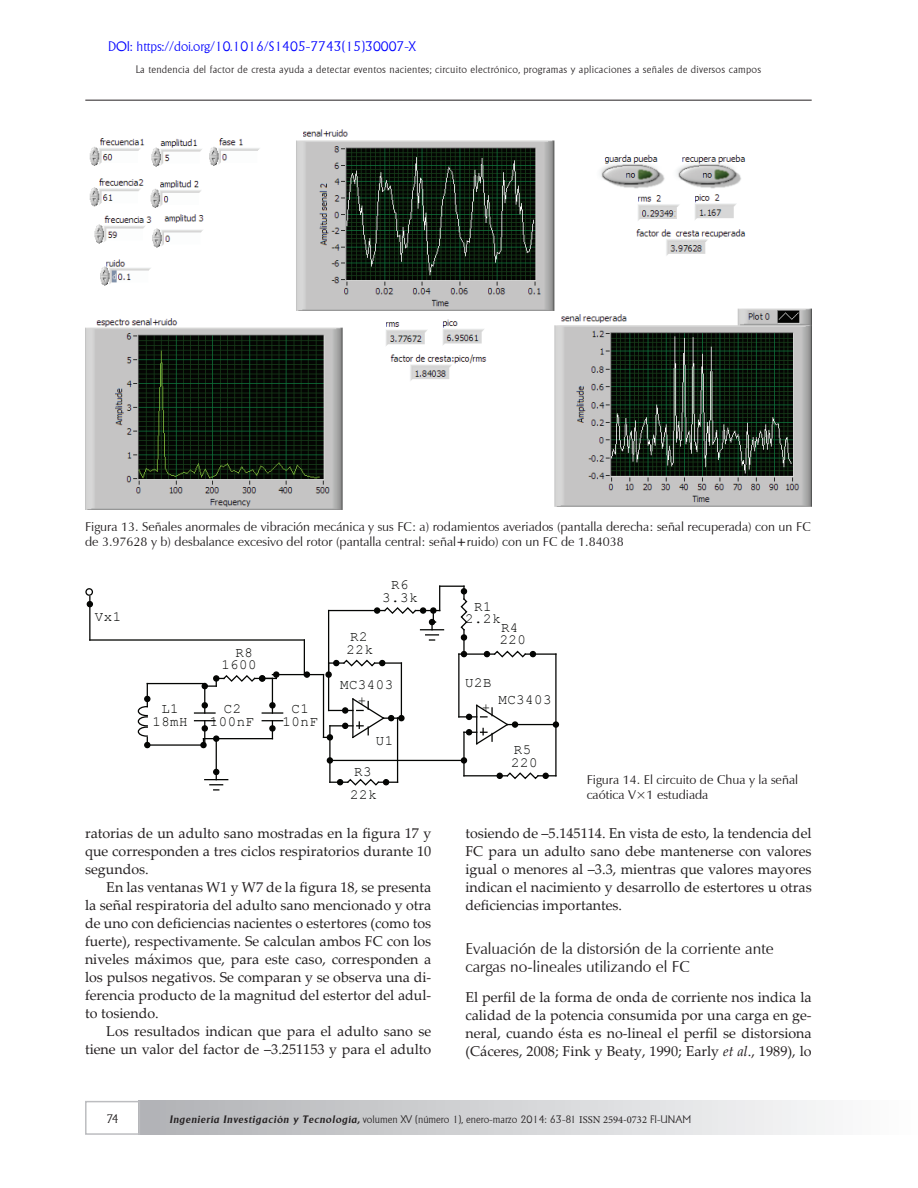
<style>
.page{position:relative;width:918px;height:1188px;background:#fff}
.page>*{position:absolute;margin:0;border:0;box-sizing:border-box;transform-origin:0 0}
.t1{font:15.75px/18px "Zapf Humanist 601 BT";color:#231f20}
.t2{font:14.25px/18px "Palatino Linotype";color:#231f20;text-align:justify}
.t3{font:14.1px/12.8px "Courier New";letter-spacing:.035em;color:#040503;text-align:center}
.t4{font:300 13.5px "Adelon";color:#00f}
.t5{font:12.75px/15px "Zapf Humanist 601 BT";color:#231f20}
.t6{font:300 12px "Adelon";color:#231f20}
.t7{font:300 10.5px "Adelon";letter-spacing:.025em;color:#231f20}
.t8{font:300 10.5px "Adelon";color:#231f20}
.s1{font-weight:700}
.s2{font-style:italic}
.s3{font-weight:600;font-style:italic}
.s4{font-family:"Minion Pro";font-weight:400}
</style>
<div class="page">
<div style="left:138px;top:1101px;width:780px;height:34px;background:linear-gradient(to right,#b0b1b5,#fdfefe)"></div>
<hr style="left:85px;top:100px;width:727px;height:1px;background:#231f20">
<div style="left:85px;top:1101px;width:55px;height:34px;border:2px solid #bcbdc0"></div>
<img style="left:85px;top:129px;width:727px;height:380px">
<hr style="left:89px;top:604px;width:1px;height:36px;background:#040503">
<hr style="left:90px;top:639px;width:214px;height:2px;background:#040503">
<hr style="left:304px;top:640px;width:1px;height:35px;background:#040503">
<div style="left:304px;top:671px;width:6px;height:7px;border:1px solid #040503;border-radius:50%"></div>
<div style="left:273px;top:671px;width:6px;height:7px;border:1px solid #040503;border-radius:50%"></div>
<div style="left:325px;top:671px;width:7px;height:7px;border:1px solid #040503;border-radius:50%"></div>
<hr style="left:272px;top:674px;width:52px;height:1px;background:#040503">
<hr style="left:323px;top:675px;width:1px;height:62px;background:#040503">
<div style="left:327px;top:734px;width:6px;height:7px;border:1px solid #040503;border-radius:50%"></div>
<hr style="left:330px;top:760px;width:134px;height:1px;background:#040503">
<div style="left:327px;top:757px;width:6px;height:7px;border:1px solid #040503;border-radius:50%"></div>
<div style="left:461px;top:757px;width:6px;height:7px;border:1px solid #040503;border-radius:50%"></div>
<hr style="left:329px;top:726px;width:2px;height:56px;background:#040503">
<hr style="left:328px;top:663px;width:1px;height:47px;background:#040503">
<hr style="left:397px;top:718px;width:1px;height:64px;background:#040503">
<div style="left:398px;top:715px;width:7px;height:6px;border:1px solid #040503;border-radius:50%"></div>
<hr style="left:401px;top:663px;width:1px;height:55px;background:#040503">
<hr style="left:147px;top:683px;width:58px;height:1px;background:#040503">
<div style="left:144px;top:696px;width:7px;height:6px;border:1px solid #040503;border-radius:50%"></div>
<hr style="left:216px;top:739px;width:1px;height:33px;background:#040503">
<hr style="left:203px;top:738px;width:69px;height:1px;background:#040503">
<hr style="left:147px;top:744px;width:58px;height:2px;background:#040503">
<div style="left:144px;top:742px;width:7px;height:6px;border:1px solid #040503;border-radius:50%"></div>
<hr style="left:463px;top:732px;width:2px;height:44px;background:#040503">
<hr style="left:464px;top:775px;width:36px;height:1px;background:#040503">
<hr style="left:459px;top:653px;width:28px;height:2px;background:#040503">
<hr style="left:458px;top:654px;width:2px;height:63px;background:#040503">
<hr style="left:515px;top:724px;width:41px;height:1px;background:#040503">
<div style="left:553px;top:721px;width:6px;height:7px;border:1px solid #040503;border-radius:50%"></div>
<hr style="left:533px;top:653px;width:23px;height:2px;background:#040503">
<hr style="left:555px;top:654px;width:2px;height:122px;background:#040503">
<svg style="left:86px;top:589px;width:7px;height:18px"></svg>
<div style="left:85px;top:588px;width:8px;height:8px;border:1px solid #040503;border-radius:50%"></div>
<svg style="left:459px;top:704px;width:59px;height:42px"></svg>
<hr style="left:262px;top:712px;width:21px;height:2px;background:#040503">
<svg style="left:262px;top:720px;width:21px;height:19px"></svg>
<hr style="left:195px;top:712px;width:20px;height:2px;background:#040503">
<svg style="left:195px;top:720px;width:24px;height:28px"></svg>
<svg style="left:137px;top:684px;width:13px;height:64px"></svg>
<svg style="left:205px;top:769px;width:23px;height:22px"></svg>
<svg style="left:324px;top:697px;width:80px;height:43px"></svg>
<svg style="left:484px;top:650px;width:52px;height:8px"></svg>
<svg style="left:497px;top:771px;width:59px;height:9px"></svg>
<svg style="left:330px;top:778px;width:68px;height:8px"></svg>
<svg style="left:326px;top:586px;width:142px;height:91px"></svg>
<svg style="left:202px;top:672px;width:77px;height:41px"></svg>
<p class="t4" style="left:108px;top:38px;width:310px">DOI: https://doi.org/10.1016/S1405-7743(15)30007-X</p>
<p class="t7" style="left:136px;top:63px;width:627px">La tendencia del factor de cresta ayuda a detectar eventos nacientes; circuito electrónico, programas y aplicaciones a señales de diversos campos</p>
<p class="t5" style="left:85px;top:519px;width:727px">Figura 13. Señales anormales de vibración mecánica y sus FC: a) rodamientos averiados (pantalla derecha: señal recuperada) con un FC de 3.97628 y b) desbalance excesivo del rotor (pantalla central: señal<span class="s1">+</span>ruido) con un FC de 1.84038</p>
<p class="t3" style="left:95px;top:610px;width:28px">Vx1</p>
<p class="t3" style="left:152px;top:702px;width:37px">L1<br>18mH</p>
<p class="t3" style="left:382px;top:578px;width:37px">R6<br>3.3k</p>
<p class="t3" style="left:350px;top:630px;width:19px">R2</p>
<p class="t3" style="left:235px;top:645px;width:19px">R8</p>
<p class="t3" style="left:346px;top:643px;width:28px">22k</p>
<p class="t3" style="left:221px;top:658px;width:37px">1600</p>
<p class="t3" style="left:210px;top:702px;width:46px">C2<br>100nF</p>
<p class="t3" style="left:283px;top:702px;width:37px">C1<br>10nF</p>
<p class="t3" style="left:340px;top:677px;width:55px">MC3403</p>
<p class="t3" style="left:358px;top:694px;width:10px">+</p>
<p class="t3" style="left:376px;top:734px;width:19px">U1</p>
<p class="t3" style="left:350px;top:759px;width:28px;line-height:23.1px;text-align:left">R3<br>22k</p>
<p class="t2" style="left:85px;top:824px;width:348px">ratorias de un adulto sano mostradas en la figura 17 y que corresponden a tres ciclos respiratorios durante 10 segundos.</p>
<p class="t2" style="left:85px;top:878px;width:348px;text-indent:21px">En las ventanas W1 y W7 de la figura 18, se presenta la señal respiratoria del adulto sano mencionado y otra de uno con deficiencias nacientes o estertores (como tos fuerte), respectivamente. Se calculan ambos FC con los niveles máximos que, para este caso, corresponden a los pulsos negativos. Se comparan y se observa una di&shy;ferencia producto de la magnitud del estertor del adul&shy;to tosiendo.</p>
<p class="t2" style="left:85px;top:1022px;width:348px;text-align:right">Los resultados indican que para el adulto sano se tiene un valor del factor de –3.251153 y para el adulto</p>
<p class="t3" style="left:465px;top:599px;width:37px">R1<br>2.2k</p>
<p class="t3" style="left:500px;top:622px;width:28px;line-height:11.6px;text-align:left">R4<br>220</p>
<p class="t3" style="left:465px;top:676px;width:28px">U2B</p>
<p class="t3" style="left:482px;top:701px;width:10px">+</p>
<p class="t3" style="left:498px;top:693px;width:55px">MC3403</p>
<p class="t3" style="left:511px;top:743px;width:28px;text-align:left">R5<br>220</p>
<p class="t5" style="left:587px;top:772px;width:213px">Figura 14. El circuito de Chua y la señal caótica V×1 estudiada</p>
<p class="t2" style="left:465px;top:824px;width:348px">tosiendo de –5.145114. En vista de esto, la tendencia del FC para un adulto sano debe mantenerse con valores igual o menores al –3.3, mientras que valores mayores indican el nacimiento y desarrollo de estertores u otras deficiencias importantes.</p>
<p class="t1" style="left:465px;top:939px;width:310px">Evaluación de la distorsión de la corriente ante cargas no-lineales utilizando el FC</p>
<p class="t2" style="left:465px;top:987px;width:348px">El perfil de la forma de onda de corriente nos indica la calidad de la potencia consumida por una carga en ge&shy;neral, cuando ésta es no-lineal el perfil se distorsiona (Cáceres, 2008; Fink y Beaty, 1990; Early <span class="s2">et al</span>., 1989), lo</p>
<p class="t6" style="left:106px;top:1112px;width:14px">74</p>
<p class="t8" style="left:169px;top:1113px;width:523px"><span class="s3">Ingeniería Investigación y Tecnología,</span> volumen XV (número 1), enero-marzo 2014: 63-81 <span class="s4">ISSN 2594-0732</span> FI-UNAM</p>
</div>
